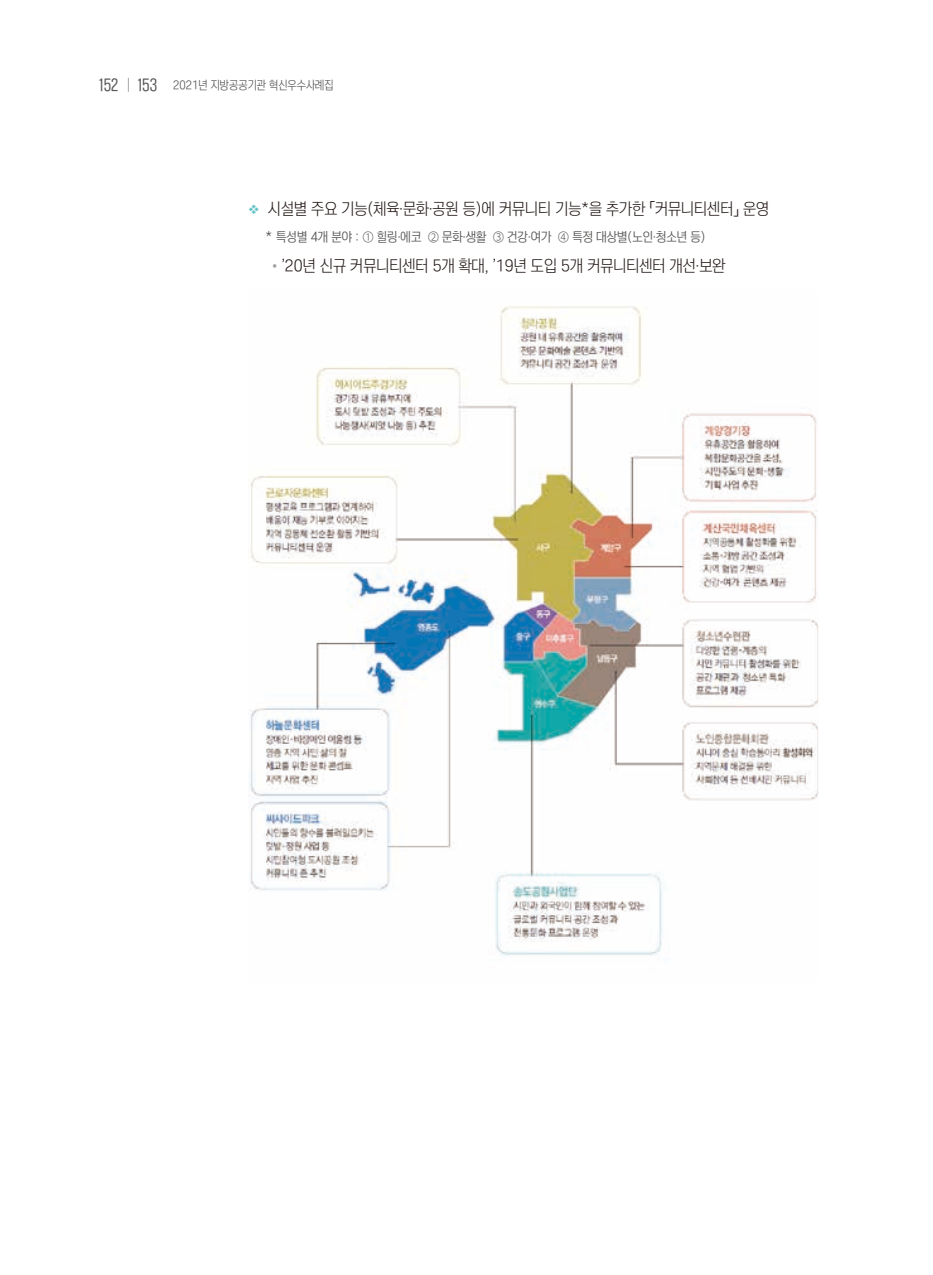
<style>
.page{position:relative;width:933px;height:1275px;background:#fff}
.page>*{position:absolute;margin:0;border:0;box-sizing:border-box;transform-origin:0 0}
.t1{font:16.62px "SD Gt Neo Cond c Lt";color:#231916}
.t2{font:13.12px "SD Gt Neo Cond d Rg";color:#595857}
.t3{font:12.25px "SD Gt Neo Cond c Lt";color:#4d4a4a}
.s1{font-family:"SD Gyeokdong G204 Rg";font-size:14px;color:#595857}
.s2{font-family:"SD Gyeokdong G202 Ul";font-size:14px;color:#595857}
.s3{font-family:"SD Gothic Neoa a Th";font-size:12.25px;color:#64c3c6}
.s4{font-size:14.88px}
.s5{color:#a0a0a1}
</style>
<div class="page">
<img style="left:249px;top:306px;width:569px;height:650px">
<p class="t3" style="left:99px;top:79px;width:236px"><span class="s1">152</span> <span class="s2">|</span> <span class="s1">153</span> 2021년 지방공공기관 혁신우수사례집</p>
<p class="t1" style="left:248px;top:201px;width:522px"><span class="s3">❖</span> 시설별 주요 기능(체육·문화·공원 등)에 커뮤니티 기능*을 추가한 「커뮤니티센터」 운영</p>
<p class="t2" style="left:265px;top:231px;width:441px"><span class="s4">*</span> 특성별 4개 분야 : ① 힐링·에코 ② 문화·생활 ③ 건강·여가 ④ 특정 대상별(노인·청소년 등)</p>
<p class="t1" style="left:268px;top:257px;width:459px"><span class="s5">•</span>’20년 신규 커뮤니티센터 5개 확대, ’19년 도입 5개 커뮤니티센터 개선·보완</p>
</div>
